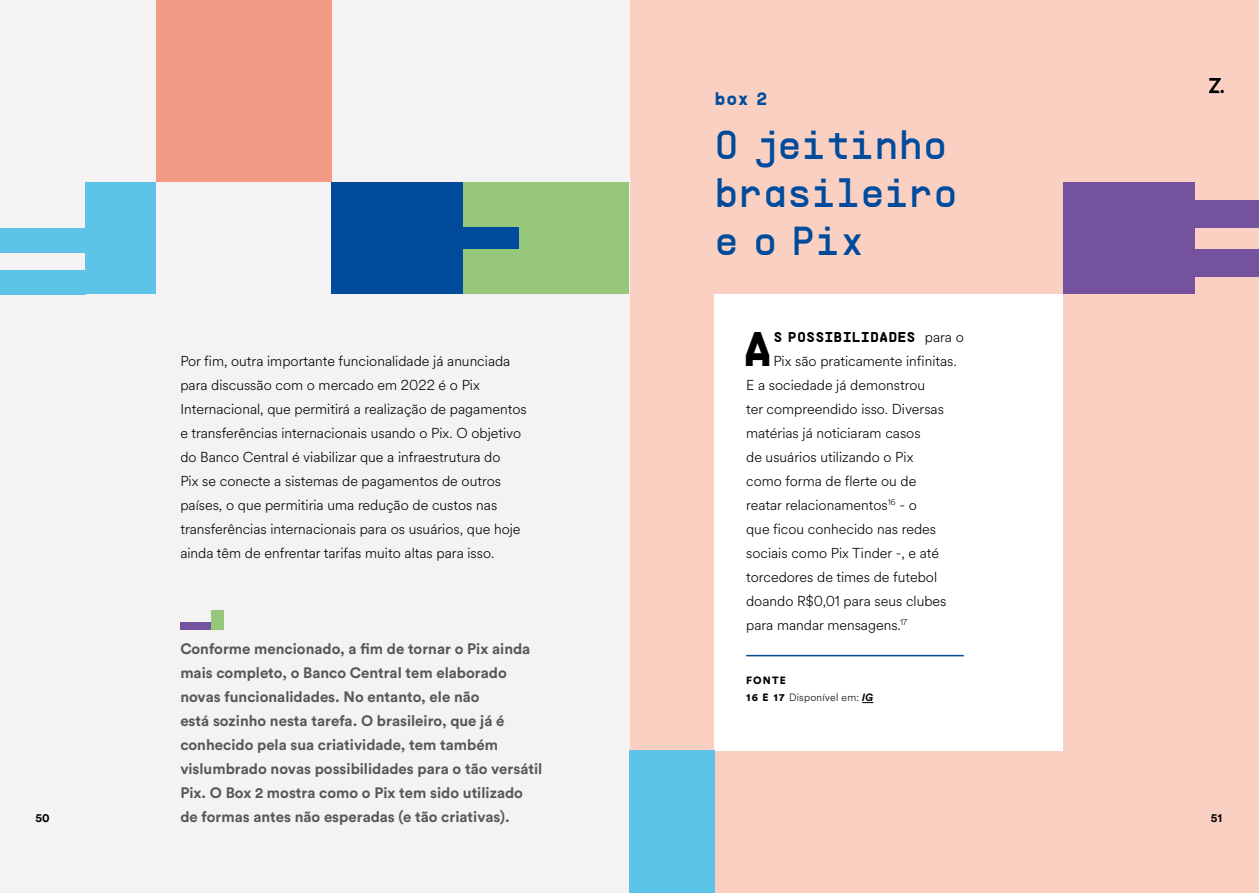
<style>
.page{position:relative;width:1259px;height:893px;background:#fff}
.page>*{position:absolute;margin:0;border:0;box-sizing:border-box;transform-origin:0 0}
.t1{font:700 48.6px "Supply";color:#000}
.t2{font:40.5px/48px "Supply";color:#004b9c}
.t3{font:700 18px "Supply";color:#004b9c}
.t4{font:700 15px/24px "Circular Std";color:#575756}
.t5{font:300 14.25px/24px "Circular Spotify Text";color:#000}
.t6{font:700 14.25px "Supply";color:#000}
.t7{font:700 12px "Circular Std";color:#000}
.t8{font:300 10.5px "Circular Spotify Text";letter-spacing:.02em;color:#000}
.t9{font:900 10.5px "Circular Std";letter-spacing:.11em;color:#000}
.s1{font-family:"Circular Spotify Text";font-weight:300}
.s2{font-family:"Circular Std";font-weight:900}
.s3{font-family:"Circular Std";font-weight:700;font-style:italic}
</style>
<div class="page">
<div style="left:629px;top:0;width:630px;height:893px;background:#fad0c3"></div>
<div style="left:714px;top:294px;width:349px;height:456px;background:#fff"></div>
<div style="left:1194px;top:200px;width:65px;height:27px;background:#75529d"></div>
<div style="left:1194px;top:249px;width:65px;height:27px;background:#75529d"></div>
<div style="left:1063px;top:182px;width:131px;height:112px;background:#75529d"></div>
<div style="left:0;top:0;width:629px;height:893px;background:#f4f2f2"></div>
<div style="left:462px;top:182px;width:167px;height:112px;background:#97c77b"></div>
<div style="left:85px;top:182px;width:71px;height:112px;background:#5ec4e7"></div>
<div style="left:0;top:270px;width:85px;height:24px;background:#5ec4e7"></div>
<div style="left:0;top:228px;width:85px;height:24px;background:#5ec4e7"></div>
<div style="left:331px;top:182px;width:131px;height:112px;background:#004b9c"></div>
<div style="left:462px;top:227px;width:57px;height:22px;background:#004b9c"></div>
<div style="left:156px;top:0;width:175px;height:182px;background:#f39a87"></div>
<div style="left:629px;top:750px;width:85px;height:143px;background:#5ec4e7"></div>
<div style="left:180px;top:623px;width:32px;height:7px;background:#75529d"></div>
<div style="left:212px;top:611px;width:12px;height:19px;background:#97c77b"></div>
<hr style="left:746px;top:655px;width:217px;height:1px;background:#004b9c">
<svg style="left:1209px;top:78px;width:14px;height:15px"></svg>
<p class="t3" style="left:714px;top:85px;width:55px">box 2</p>
<p class="t5" style="left:180px;top:349px;width:348px">Por fim, outra importante funcionalidade já anunciada para discussão com o mercado em 2022 é o Pix Internacional, que permitirá a realização de pagamentos e transferências internacionais usando o Pix. O objetivo do Banco Central é viabilizar que a infraestrutura do<br>Pix se conecte a sistemas de pagamentos de outros países, o que permitiria uma redução de custos nas transferências internacionais para os usuários, que hoje ainda têm de enfrentar tarifas muito altas para isso.</p>
<h2 class="t2" style="left:714px;top:120px;width:244px">O jeitinho brasileiro e o Pix</h2>
<h1 class="t1" style="left:742px;top:313px;width:33px">A</h1>
<p class="t6" style="left:773px;top:326px;width:192px">S POSSIBILIDADES <span class="s1">para o</span></p>
<p class="t5" style="left:746px;top:349px;width:212px;text-indent:27px">Pix são praticamente infinitas.<br>E a sociedade já demonstrou<br>ter compreendido isso. Diversas matérias já noticiaram casos<br>de usuários utilizando o Pix<br>como forma de flerte ou de<br>reatar relacionamentos<sup>16</sup> - o<br>que ficou conhecido nas redes sociais como Pix Tinder -, e até torcedores de times de futebol doando R$0,01 para seus clubes para mandar mensagens.<sup>17</sup></p>
<p class="t4" style="left:180px;top:636px;width:363px">Conforme mencionado, a fim de tornar o Pix ainda mais completo, o Banco Central tem elaborado novas funcionalidades. No entanto, ele não<br>está sozinho nesta tarefa. O brasileiro, que já é conhecido pela sua criatividade, tem também vislumbrado novas possibilidades para o tão versátil Pix. O Box 2 mostra como o Pix tem sido utilizado de formas antes não esperadas (e tão criativas).</p>
<p class="t9" style="left:746px;top:674px;width:41px">FONTE</p>
<p class="t8" style="left:746px;top:690px;width:129px"><span class="s2">16 E 17</span> Disponível em: <span class="s3">IG</span></p>
<p class="t7" style="left:35px;top:810px;width:16px">50</p>
<p class="t7" style="left:1210px;top:810px;width:13px">51</p>
</div>
